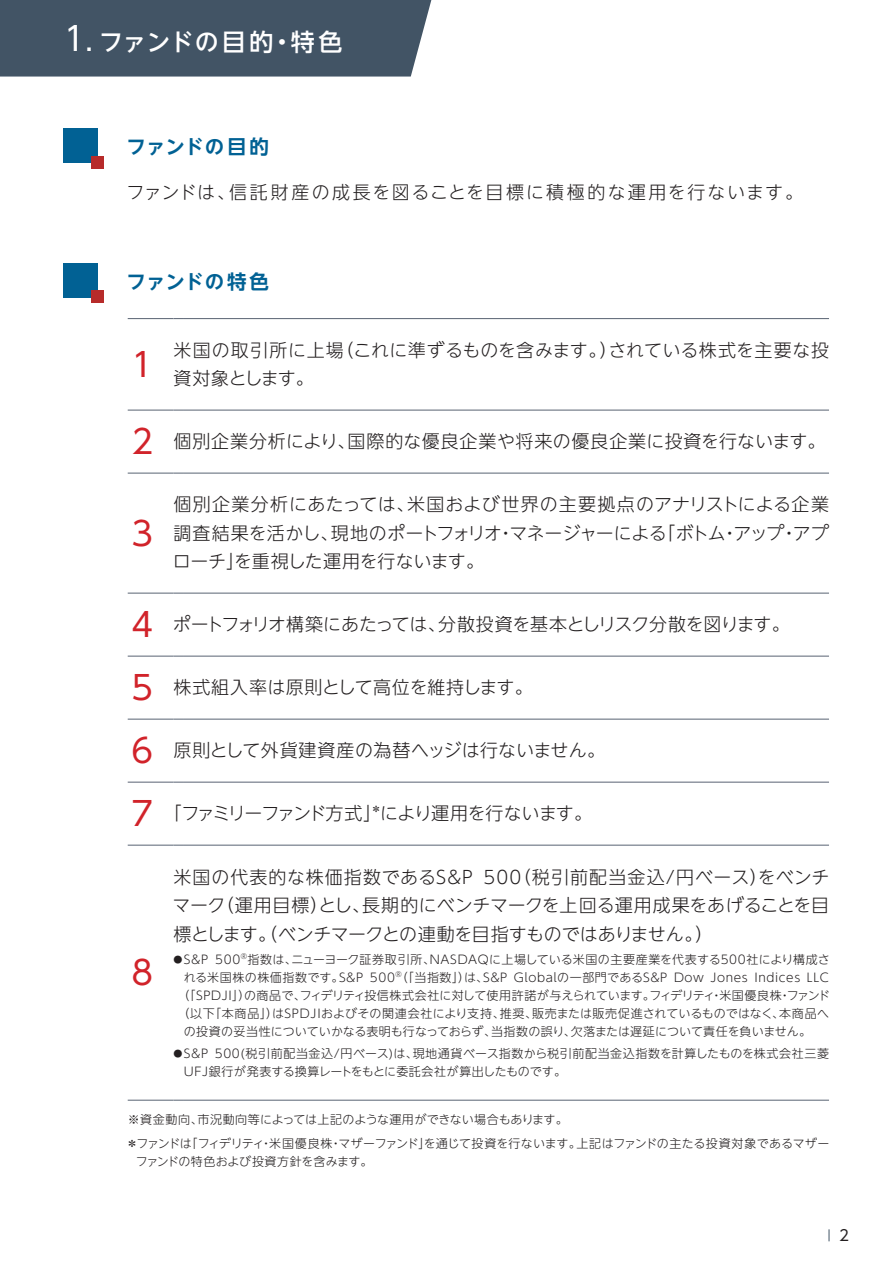
<style>
.page{position:relative;width:893px;height:1263px;background:#fff}
.page>*{position:absolute;margin:0;border:0;box-sizing:border-box;transform-origin:0 0}
.t1{font:33px "UD Shin Go NT Pro";color:#d1232a}
.t2{font:500 24px "UD Shin Go NT Pro";letter-spacing:.045em;color:#fff}
.t3{font:700 19.5px "UD Shin Go NT Pro De";letter-spacing:.02em;color:#016194}
.t4{font:300 18px/28.5px "UD Shin Go NT Pro";color:#231f20;text-align:justify}
.t5{font:300 18px "UD Shin Go NT Pro";letter-spacing:.035em;color:#231f20}
.t6{font:300 18px "UD Shin Go NT Pro";letter-spacing:-.02em;color:#231f20}
.t7{font:300 18px "UD Shin Go NT Pro";letter-spacing:.095em;color:#231f20}
.t8{font:300 18px "UD Shin Go NT Pro";letter-spacing:-.045em;color:#231f20}
.t9{font:15px "UD Shin Go NT Pro";color:#231f20}
.t10{font:300 12px/18px "UD Shin Go NT Pro";letter-spacing:.02em;color:#231f20}
.t11{font:300 12px "UD Shin Go NT Pro";letter-spacing:.05em;color:#231f20}
.t12{font:300 12px "UD Shin Go NT Pro";letter-spacing:-.015em;color:#231f20}
.s1{font-weight:400;font-size:33px}
.s2{font-weight:400;font-size:33px;color:#d1232a}
.s3{font-size:9px}
</style>
<div class="page">
<svg style="left:829px;top:1229px;width:1px;height:12px"></svg>
<div style="left:64px;top:129px;width:34px;height:34px;background:#016194"></div>
<div style="left:91px;top:156px;width:13px;height:13px;background:#b72b2a"></div>
<div style="left:64px;top:263px;width:34px;height:34px;background:#016194"></div>
<div style="left:91px;top:290px;width:13px;height:13px;background:#b72b2a"></div>
<hr style="left:128px;top:318px;width:45px;height:1px;background:#606a79">
<hr style="left:184px;top:318px;width:645px;height:1px;background:#606a79">
<hr style="left:128px;top:410px;width:45px;height:1px;background:#606a79">
<hr style="left:184px;top:410px;width:645px;height:1px;background:#606a79">
<hr style="left:128px;top:473px;width:45px;height:1px;background:#606a79">
<hr style="left:184px;top:473px;width:645px;height:1px;background:#606a79">
<hr style="left:128px;top:593px;width:45px;height:1px;background:#606a79">
<hr style="left:184px;top:593px;width:645px;height:1px;background:#606a79">
<hr style="left:128px;top:656px;width:45px;height:1px;background:#606a79">
<hr style="left:184px;top:656px;width:645px;height:1px;background:#606a79">
<hr style="left:128px;top:719px;width:45px;height:1px;background:#606a79">
<hr style="left:184px;top:719px;width:645px;height:1px;background:#606a79">
<hr style="left:128px;top:782px;width:45px;height:1px;background:#606a79">
<hr style="left:184px;top:782px;width:645px;height:1px;background:#606a79">
<hr style="left:128px;top:845px;width:45px;height:1px;background:#606a79">
<hr style="left:184px;top:845px;width:645px;height:1px;background:#606a79">
<hr style="left:128px;top:1100px;width:45px;height:1px;background:#606a79">
<hr style="left:184px;top:1100px;width:645px;height:1px;background:#606a79">
<div style="left:0;top:0;width:431px;height:77px;background:#425465"></div>
<h2 class="t2" style="left:64px;top:23px;width:280px"><span class="s1">1</span>. ファンドの目的・特色</h2>
<h3 class="t3" style="left:127px;top:131px;width:144px">ファンドの目的</h3>
<h3 class="t7" style="left:127px;top:178px;width:678px">ファンドは、信託財産の成長を図ることを目標に積極的な運用を行ないます。</h3>
<h3 class="t3" style="left:127px;top:266px;width:144px">ファンドの特色</h3>
<h1 class="t1" style="left:126px;top:338px;width:34px">１</h1>
<h3 class="t4" style="left:173px;top:335px;width:657px">米国の取引所に上場（これに準ずるものを含みます。）されている株式を主要な投資対象とします。</h3>
<h3 class="t5" style="left:126px;top:427px;width:701px"><span class="s2">２</span> 個別企業分析により、国際的な優良企業や将来の優良企業に投資を行ないます。</h3>
<h1 class="t1" style="left:126px;top:506px;width:34px">３</h1>
<h3 class="t4" style="left:173px;top:490px;width:658px">個別企業分析にあたっては、米国および世界の主要拠点のアナリストによる企業調査結果を活かし、現地のポートフォリオ・マネージャーによる「ボトム・アップ・アプローチ」を重視した運用を行ないます。</h3>
<h3 class="t6" style="left:126px;top:610px;width:665px"><span class="s2">４</span> ポートフォリオ構築にあたっては、分散投資を基本としリスク分散を図ります。</h3>
<h3 class="t4" style="left:126px;top:673px;width:408px"><span class="s2">５</span> 株式組入率は原則として高位を維持します。</h3>
<h3 class="t4" style="left:126px;top:736px;width:481px"><span class="s2">６</span> 原則として外貨建資産の為替ヘッジは行ないません。</h3>
<h3 class="t8" style="left:126px;top:799px;width:468px"><span class="s2">７</span>「ファミリーファンド方式」<sup>＊</sup>により運用を行ないます。</h3>
<h3 class="t4" style="left:173px;top:862px;width:658px">米国の代表的な株価指数であるS&amp;P 500（税引前配当金込/円ベース）をベンチマーク（運用目標）とし、長期的にベンチマークを上回る運用成果をあげることを目標とします。（ベンチマークとの連動を目指すものではありません。）</h3>
<p class="t10" style="left:173px;top:950px;width:658px"><span class="s3">●</span>S＆P 500<sup>®</sup>指数は、ニューヨーク証券取引所、NASDAQに上場している米国の主要産業を代表する500社により構成さ</p>
<p class="t11" style="left:184px;top:967px;width:647px">れる米国株の株価指数です。S＆P 500<sup>®</sup>（「当指数」）は、S＆P Globalの一部門であるS＆P Dow Jones Indices LLC</p>
<p class="t10" style="left:177px;top:986px;width:654px">（「SPDJI」）の商品で、フィデリティ投信株式会社に対して使用許諾が与えられています。フィデリティ・米国優良株・ファンド</p>
<p class="t10" style="left:177px;top:1004px;width:653px">（以下「本商品」）はSPDJIおよびその関連会社により支持、推奨、販売または販売促進されているものではなく、本商品へ</p>
<p class="t10" style="left:184px;top:1022px;width:629px">の投資の妥当性についていかなる表明も行なっておらず、当指数の誤り、欠落または遅延について責任を負いません。</p>
<p class="t10" style="left:183px;top:1044px;width:648px;text-indent:-9px"><span class="s3">●</span>S＆P 500(税引前配当金込/円ベース)は、現地通貨ベース指数から税引前配当金込指数を計算したものを株式会社三菱<br>ＵＦＪ銀行が発表する換算レートをもとに委託会社が算出したものです。</p>
<p class="t10" style="left:126px;top:1106px;width:705px;line-height:24.8px">※資金動向、市況動向等によっては上記のような運用ができない場合もあります。<br>＊ファンドは「フィデリティ・米国優良株・マザーファンド」を通じて投資を行ないます。上記はファンドの主たる投資対象であるマザー</p>
<p class="t12" style="left:136px;top:1152px;width:238px">ファンドの特色および投資方針を含みます。</p>
<h1 class="t1" style="left:126px;top:946px;width:34px">８</h1>
<p class="t9" style="left:839px;top:1223px;width:11px">2</p>
</div>
